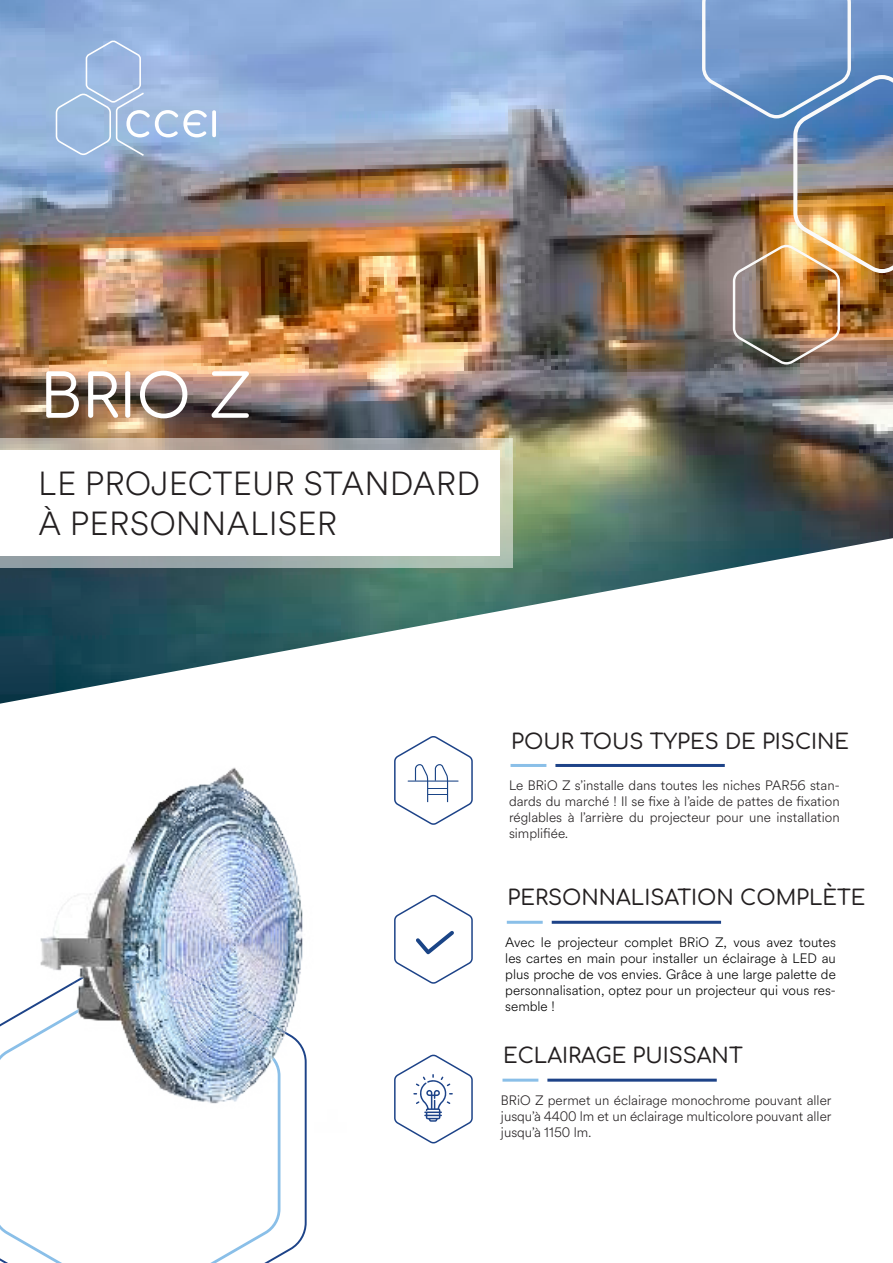
<style>
.page{position:relative;width:893px;height:1263px;background:#fff}
.page>*{position:absolute;margin:0;border:0;box-sizing:border-box;transform-origin:0 0}
.t1{font:59.55px "Comfortaa";color:#fff}
.t2{font:300 33px/39.6px "Circular Air";letter-spacing:.02em;color:#231f20}
.t3{font:21px "Comfortaa";color:#231f20}
.t4{font:300 13.5px/16.2px "Circular Air";color:#231f20;text-align:justify}
.t5{font:300 13.5px/16.2px "Circular Air";color:#000001;text-align:justify}
</style>
<div class="page">
<img style="left:0;top:0;width:893px;height:704px">
<svg style="left:0;top:438px;width:513px;height:129px;background:#acafa6"></svg>
<div style="left:0;top:450px;width:500px;height:106px;background:#fff"></div>
<hr style="left:555px;top:764px;width:170px;height:3px;background:#1d4388">
<hr style="left:510px;top:764px;width:36px;height:3px;background:#8abfe8">
<hr style="left:552px;top:921px;width:169px;height:3px;background:#1d4388">
<hr style="left:507px;top:921px;width:36px;height:3px;background:#8abfe8">
<hr style="left:547px;top:1079px;width:170px;height:3px;background:#1d4388">
<hr style="left:502px;top:1079px;width:36px;height:3px;background:#8abfe8">
<svg style="left:56px;top:40px;width:160px;height:116px;background:#a3bde2"></svg>
<svg style="left:0;top:1003px;width:307px;height:260px"></svg>
<img style="left:702px;top:0;width:191px;height:365px">
<img style="left:37px;top:767px;width:270px;height:366px">
<svg style="left:394px;top:736px;width:79px;height:408px"></svg>
<h1 class="t1" style="left:40px;top:342px;width:213px">BRIO Z</h1>
<h2 class="t2" style="left:39px;top:462px;width:443px">LE PROJECTEUR STANDARD<br>À PERSONNALISER</h2>
<h3 class="t3" style="left:511px;top:722px;width:339px">POUR TOUS TYPES DE PISCINE</h3>
<p class="t4" style="left:509px;top:776px;width:332px">Le BRiO Z s’installe dans toutes les niches PAR56 stan&shy;dards du marché ! Il se fixe à l’aide de pattes de fixation réglables à l’arrière du projecteur pour une installation simplifiée.</p>
<h3 class="t3" style="left:507px;top:879px;width:359px">PERSONNALISATION COMPLÈTE</h3>
<p class="t5" style="left:505px;top:933px;width:332px">Avec le projecteur complet BRiO Z, vous avez toutes les cartes en main pour installer un éclairage à LED au plus proche de vos envies. Grâce à une large palette de personnalisation, optez pour un projecteur qui vous res&shy;semble !</p>
<h3 class="t3" style="left:503px;top:1037px;width:241px">ECLAIRAGE PUISSANT</h3>
<p class="t4" style="left:501px;top:1091px;width:332px">BRiO Z permet un éclairage monochrome pouvant aller jusqu’à 4400 lm et un éclairage multicolore pouvant aller jusqu’à 1150 lm.</p>
</div>
